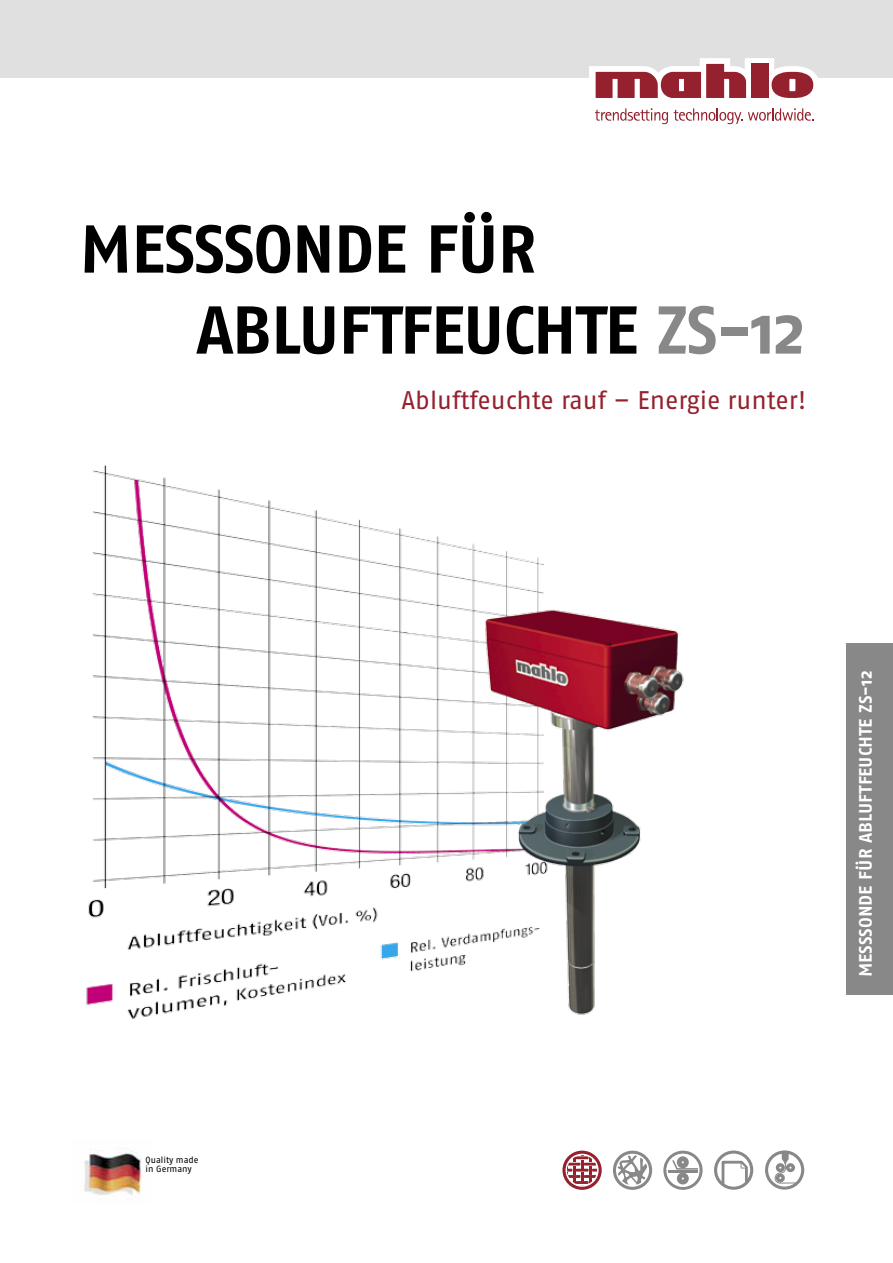
<style>
.page{position:relative;width:893px;height:1263px;background:#fff}
.page>*{position:absolute;margin:0;border:0;box-sizing:border-box;transform-origin:0 0}
.t1{font:67.5px/81px "Fago No Bold Caps";letter-spacing:-.035em;color:#000}
.t2{font:25.5px "Fago No";letter-spacing:-.005em;color:#94212d}
.t3{font:18px "Fago No Bold Caps";letter-spacing:-.005em;color:#fff}
.t4{font:9px/9.8px "Fago No";color:#000}
.s1{color:#888}
</style>
<div class="page">
<img style="left:86px;top:78px;width:805px;height:1112px">
<div style="left:0;top:0;width:893px;height:78px;background:#e0e0e0"></div>
<div style="left:751px;top:64px;width:17px;height:34px;background:#94212d"></div>
<svg style="left:596px;top:64px;width:150px;height:34px"></svg>
<svg style="left:772px;top:72px;width:41px;height:26px"></svg>
<svg style="left:595px;top:108px;width:73px;height:16px"></svg>
<svg style="left:674px;top:108px;width:140px;height:16px"></svg>
<div style="left:714px;top:1150px;width:39px;height:40px;border:3px solid #888;border-radius:50%"></div>
<svg style="left:720px;top:1159px;width:29px;height:29px"></svg>
<div style="left:677px;top:1172px;width:12px;height:12px;background:#888;border-radius:50%"></div>
<hr style="left:665px;top:1170px;width:36px;height:3px;background:#888">
<div style="left:663px;top:1151px;width:40px;height:39px;border:3px solid #888;border-radius:50%"></div>
<div style="left:666px;top:1154px;width:33px;height:33px;border:2px solid #fff;border-radius:50%"></div>
<svg style="left:671px;top:1158px;width:32px;height:12px"></svg>
<svg style="left:617px;top:1154px;width:31px;height:32px"></svg>
<div style="left:616px;top:1154px;width:33px;height:33px;border:2px solid #fff;border-radius:50%"></div>
<div style="left:613px;top:1151px;width:39px;height:39px;border:3px solid #888;border-radius:50%"></div>
<div style="left:768px;top:1153px;width:33px;height:33px;border:2px solid #fff;border-radius:50%"></div>
<div style="left:765px;top:1150px;width:39px;height:39px;border:3px solid #888;border-radius:50%"></div>
<svg style="left:775px;top:1151px;width:24px;height:33px"></svg>
<svg style="left:566px;top:1154px;width:32px;height:32px"></svg>
<div style="left:566px;top:1154px;width:33px;height:33px;border:2px solid #fff;border-radius:50%"></div>
<div style="left:562px;top:1150px;width:40px;height:40px;border:3px solid #94212d;border-radius:50%"></div>
<div style="left:846px;top:644px;width:47px;height:351px;background:#888"></div>
<img style="left:84px;top:1139px;width:69px;height:56px">
<h1 class="t1" style="left:196px;top:208px;width:611px;text-indent:-117px">MESSSONDE FÜR<br>ABLUFTFEUCHTE <span class="s1">ZS-12</span></h1>
<p class="t2" style="left:401px;top:386px;width:406px">Abluftfeuchte rauf – Energie runter!</p>
<p class="t4" style="left:146px;top:1154px;width:54px">Quality made in Germany</p>
<p class="t3" style="left:855px;top:977px;width:308px;rotate:-90deg">MESSSONDE FÜR ABLUFTFEUCHTE ZS-12</p>
</div>
